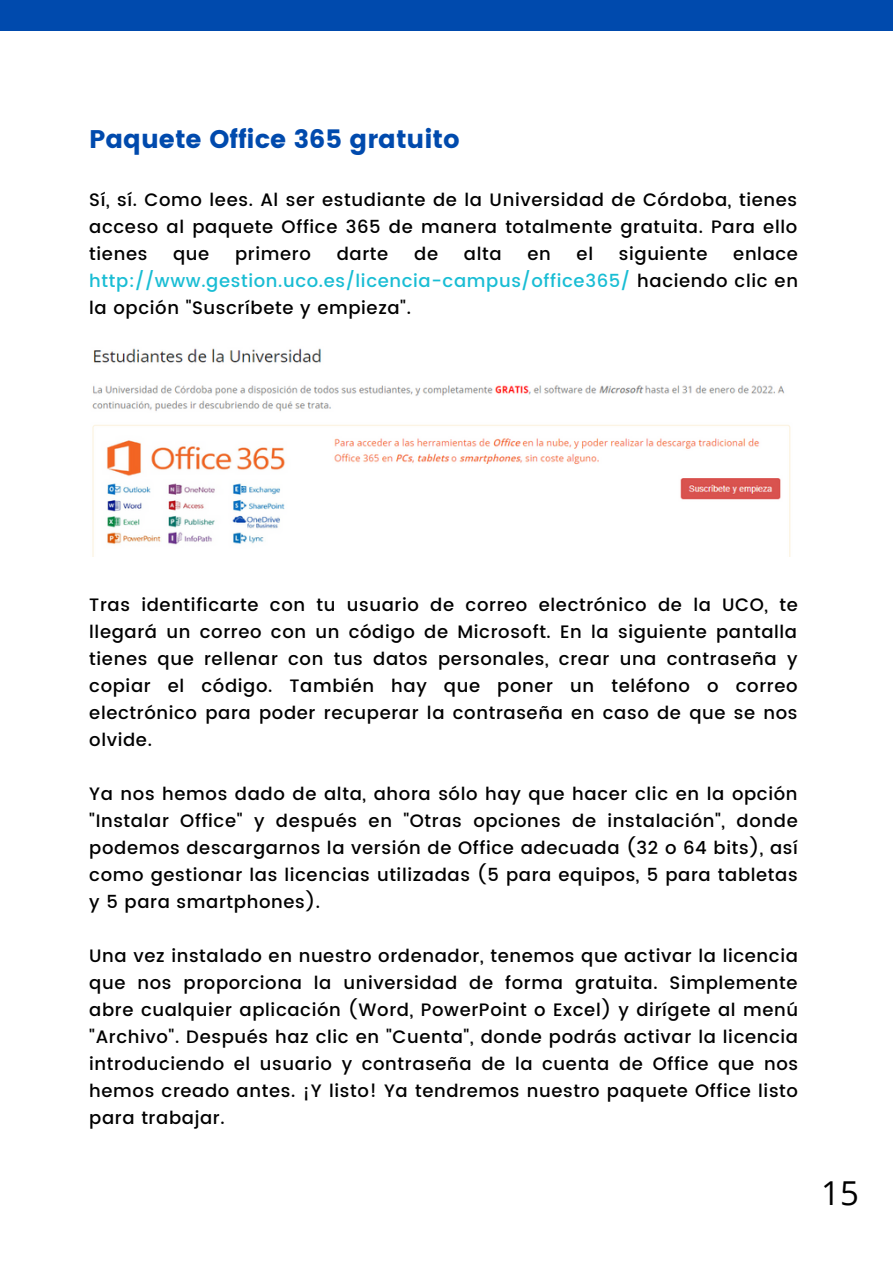
<style>
.page{position:relative;width:893px;height:1264px;background:#fff}
.page>*{position:absolute;margin:0;border:0;box-sizing:border-box;transform-origin:0 0}
.t1{font:33px "Open Sans";color:#000}
.t2{font:25.5px "Poppins";color:#004aad}
.t3{font:500 18px/27px "Poppins";letter-spacing:.035em;color:#000;text-align:justify}
.t4{font:500 18px/27px "Poppins";letter-spacing:.035em;color:#19bdd4;text-align:justify}
.s1{color:#000}
</style>
<div class="page">
<div style="left:0;top:0;width:892px;height:31px;background:#004aad"></div>
<img style="left:92px;top:348px;width:699px;height:208px">
<h2 class="t2" style="left:89px;top:125px;width:372px">Paquete Office 365 gratuito</h2>
<p class="t3" style="left:89px;top:186px;width:709px">Sí, sí. Como lees. Al ser estudiante de la Universidad de Córdoba, tienes acceso al paquete Office 365 de manera totalmente gratuita. Para ello tienes</p>
<p class="t3" style="left:173px;top:240px;width:38px">que</p>
<p class="t3" style="left:235px;top:240px;width:77px">primero</p>
<p class="t3" style="left:337px;top:240px;width:53px">darte</p>
<p class="t3" style="left:414px;top:240px;width:25px">de</p>
<p class="t3" style="left:464px;top:240px;width:39px">alta</p>
<p class="t3" style="left:527px;top:240px;width:25px">en</p>
<p class="t3" style="left:576px;top:240px;width:18px">el</p>
<p class="t3" style="left:618px;top:240px;width:90px">siguiente</p>
<p class="t4" style="left:89px;top:240px;width:710px;text-indent:644px"><span class="s1">enlace </span>http://www.gestion.uco.es/licencia-campus/office365/ <span class="s1">haciendo clic en la opción "Suscríbete y empieza".</span></p>
<p class="t3" style="left:89px;top:591px;width:710px">Tras identificarte con tu usuario de correo electrónico de la UCO, te llegará un correo con un código de Microsoft. En la siguiente pantalla tienes que rellenar con tus datos personales, crear una contraseña y copiar el código. También hay que poner un teléfono o correo electrónico para poder recuperar la contraseña en caso de que se nos olvide.</p>
<p class="t3" style="left:89px;top:780px;width:710px">Ya nos hemos dado de alta, ahora sólo hay que hacer clic en la opción "Instalar Office" y después en "Otras opciones de instalación", donde podemos descargarnos la versión de Office adecuada (32 o 64 bits), así como gestionar las licencias utilizadas (5 para equipos, 5 para tabletas y 5 para smartphones).</p>
<p class="t3" style="left:89px;top:942px;width:710px">Una vez instalado en nuestro ordenador, tenemos que activar la licencia que nos proporciona la universidad de forma gratuita. Simplemente abre cualquier aplicación (Word, PowerPoint o Excel) y dirígete al menú "Archivo". Después haz clic en "Cuenta", donde podrás activar la licencia introduciendo el usuario y contraseña de la cuenta de Office que nos hemos creado antes. ¡Y listo! Ya tendremos nuestro paquete Office listo para trabajar.</p>
<h1 class="t1" style="left:821px;top:1169px;width:39px">15</h1>
</div>
